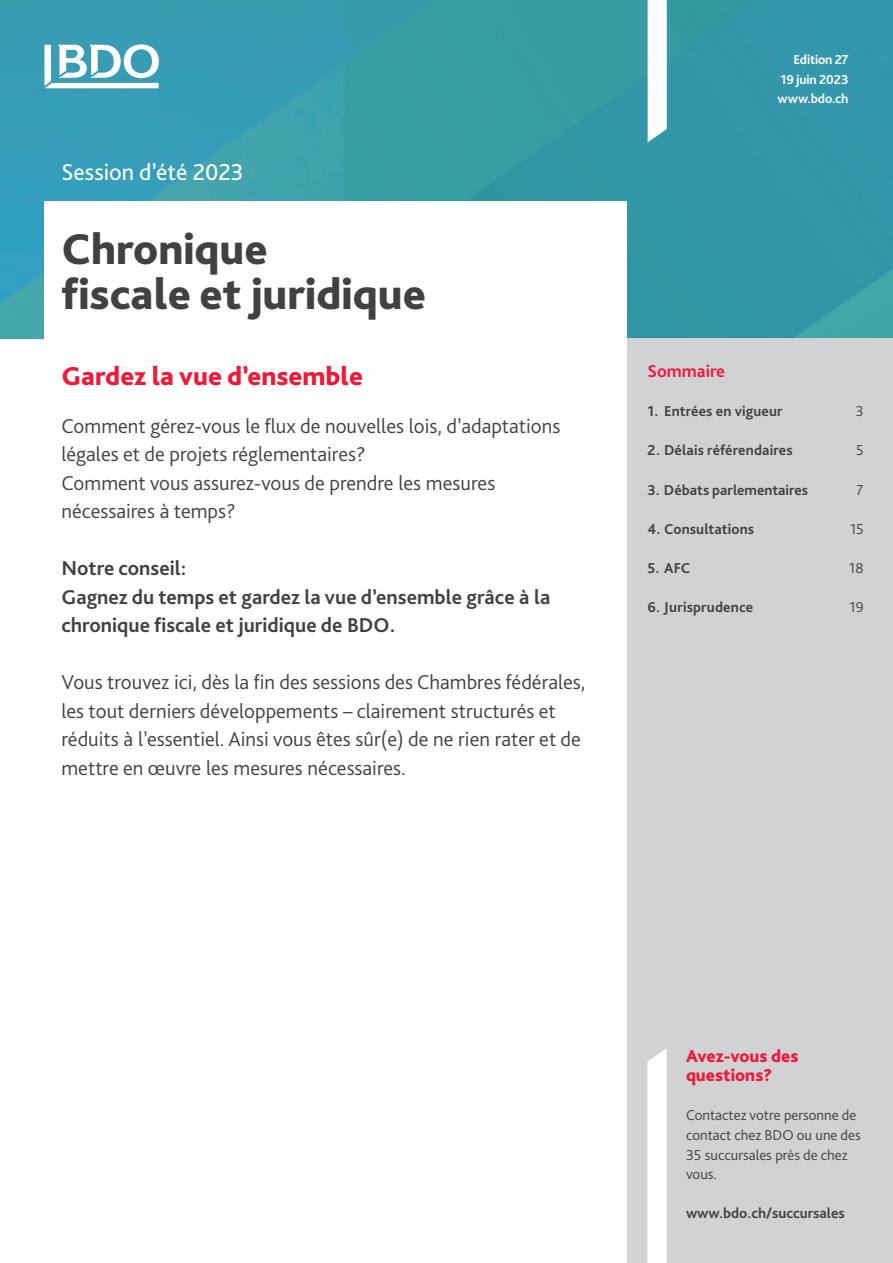
<style>
.page{position:relative;width:893px;height:1263px;background:#fff}
.page>*{position:absolute;margin:0;border:0;box-sizing:border-box;transform-origin:0 0}
.t1{font:800 45px/45px "Bliss Pro";color:#414140}
.t2{font:800 27px "Bliss Pro";color:#ed1a3a}
.t3{font:24px "Bliss Pro";color:#fff}
.t4{font:300 21px/28.5px "Bliss Pro";color:#414140}
.t5{font:700 21px/28.5px "Bliss Pro";color:#414140}
.t6{font:800 18px/19.5px "Bliss Pro";color:#ed1a3a}
.t7{font:700 18px "Bliss Pro";color:#ed1a3a}
.t8{font:700 15px "Bliss Pro";letter-spacing:.005em;color:#414140}
.t9{font:300 15px/19.5px "Bliss Pro";color:#414140}
.t10{font:700 13.5px/19.5px "Bliss Pro";letter-spacing:-.01em;color:#fff;text-align:justify}
</style>
<div class="page">
<img style="left:0;top:0;width:892px;height:338px">
<div style="left:610px;top:338px;width:282px;height:925px;background:#d1d2d4"></div>
<div style="left:44px;top:201px;width:583px;height:1062px;background:#fff"></div>
<svg style="left:647px;top:1049px;width:19px;height:214px;background:#fcfcfc"></svg>
<svg style="left:647px;top:0;width:19px;height:142px"></svg>
<svg style="left:44px;top:44px;width:115px;height:44px"></svg>
<p class="t3" style="left:61px;top:163px;width:184px">Session d’été 2023</p>
<h1 class="t1" style="left:61px;top:231px;width:366px">Chronique<br>fiscale et juridique</h1>
<p class="t2" style="left:61px;top:365px;width:303px">Gardez la vue d’ensemble</p>
<p class="t4" style="left:61px;top:413px;width:500px">Comment gérez-vous le flux de nouvelles lois, d’adaptations légales et de projets réglementaires?<br>Comment vous assurez-vous de prendre les mesures nécessaires à temps?</p>
<p class="t5" style="left:61px;top:556px;width:490px">Notre conseil:<br>Gagnez du temps et gardez la vue d’ensemble grâce à la chronique fiscale et juridique de BDO.</p>
<p class="t4" style="left:61px;top:670px;width:525px">Vous trouvez ici, dès la fin des sessions des Chambres fédérales, les tout derniers développements – clairement structurés et réduits à l’essentiel. Ainsi vous êtes sûr(e) de ne rien rater et de mettre en œuvre les mesures nécessaires.</p>
<p class="t10" style="left:777px;top:51px;width:72px;text-indent:16px">Edition 27<br>19 juin 2023 www.bdo.ch</p>
<p class="t10" style="left:812px;top:51px;width:38px">Page 1</p>
<p class="t7" style="left:647px;top:364px;width:79px">Sommaire</p>
<p class="t8" style="left:647px;top:406px;width:137px">1. Entrées en vigueur</p>
<p class="t9" style="left:855px;top:403px;width:9px">3</p>
<p class="t8" style="left:647px;top:445px;width:147px">2. Délais référendaires</p>
<p class="t9" style="left:856px;top:442px;width:9px">5</p>
<p class="t8" style="left:647px;top:484px;width:162px">3. Débats parlementaires</p>
<p class="t9" style="left:856px;top:481px;width:9px">7</p>
<p class="t8" style="left:647px;top:523px;width:108px">4. Consultations</p>
<p class="t9" style="left:850px;top:520px;width:15px">15</p>
<p class="t8" style="left:647px;top:562px;width:44px">5. AFC</p>
<p class="t9" style="left:849px;top:559px;width:16px">18</p>
<p class="t8" style="left:647px;top:601px;width:107px">6. Jurisprudence</p>
<p class="t9" style="left:849px;top:599px;width:16px">19</p>
<p class="t6" style="left:686px;top:1048px;width:114px">Avez-vous des questions?</p>
<p class="t9" style="left:686px;top:1107px;width:176px">Contactez votre personne de contact chez BDO ou une des<br>35 succursales près de chez vous.</p>
<p class="t8" style="left:686px;top:1208px;width:160px">www.bdo.ch/succursales</p>
</div>
